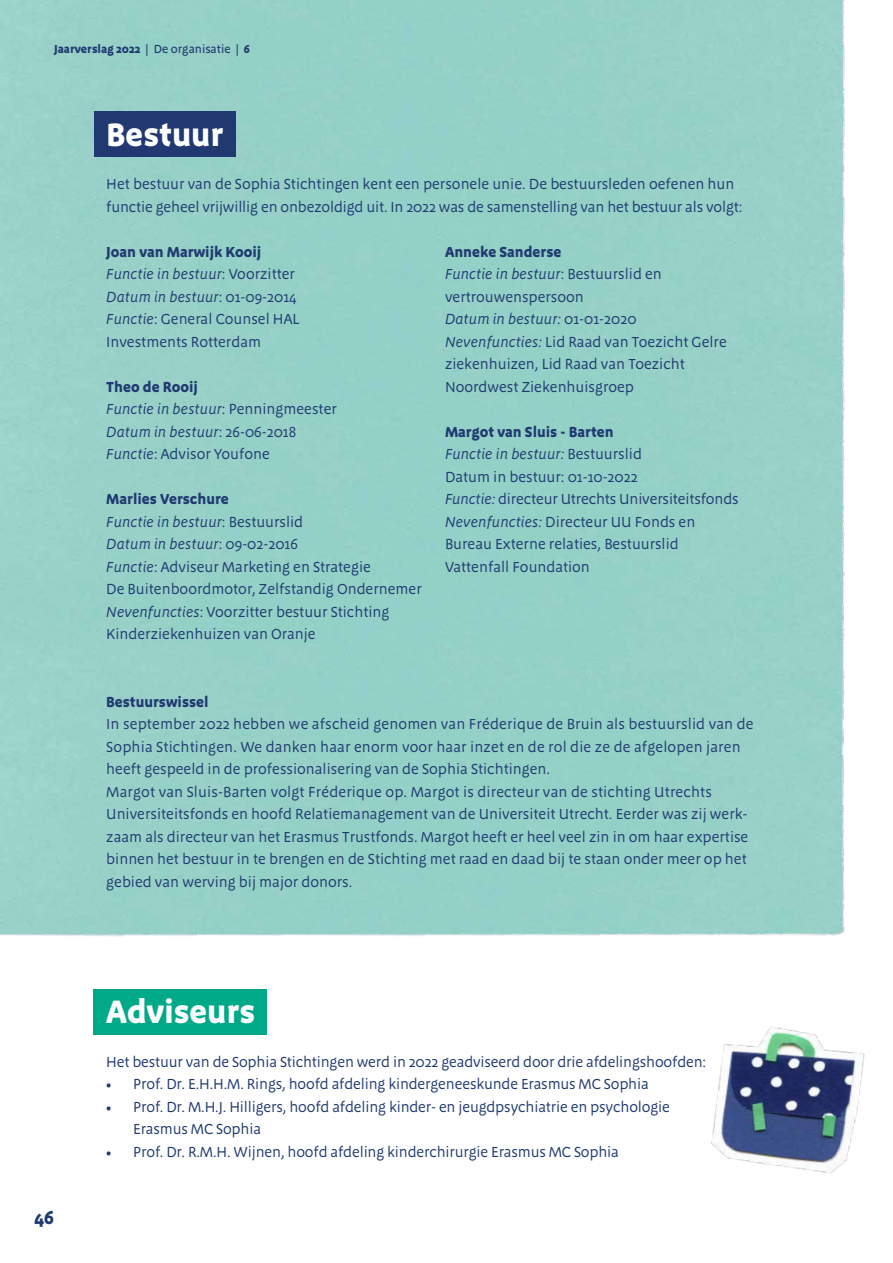
<style>
.page{position:relative;width:893px;height:1263px;background:#fff}
.page>*{position:absolute;margin:0;border:0;box-sizing:border-box;transform-origin:0 0}
.t1{font:700 33.45px "Megano OT";color:#fff}
.t2{font:700 19.5px "Megano OT";color:#203a71}
.t3{font:15px/22.5px "Megano OT";color:#203a71}
.t4{font:700 15px "Megano OT";color:#203a71}
.t5{font:700 12px "Megano OT";color:#203a71}
.s1{font-weight:500}
.s2{font-weight:700}
.s3{font-style:italic}
</style>
<div class="page">
<img style="left:711px;top:1026px;width:154px;height:147px">
<div style="left:94px;top:111px;width:142px;height:46px;background:#203a71"></div>
<div style="left:94px;top:988px;width:173px;height:46px;background:#0a8"></div>
<p class="t5" style="left:54px;top:42px;width:197px">Jaarverslag 2022 <span class="s1">| De organisatie |</span> 6</p>
<h1 class="t1" style="left:106px;top:115px;width:119px">Bestuur</h1>
<p class="t3" style="left:106px;top:173px;width:637px">Het bestuur van de Sophia Stichtingen kent een personele unie. De bestuursleden oefenen hun functie geheel vrijwillig en onbezoldigd uit. In 2022 was de samenstelling van het bestuur als volgt:</p>
<p class="t3" style="left:106px;top:240px;width:195px"><span class="s2">Joan van Marwijk Kooij<br></span><span class="s3">Functie in bestuur</span>: Voorzitter<br><span class="s3">Datum in bestuur</span>: 01-09-2014<br><span class="s3">Functie</span>: General Counsel HAL<br>Investments Rotterdam</p>
<p class="t3" style="left:106px;top:375px;width:232px"><span class="s2">Theo de Rooij<br></span><span class="s3">Functie in bestuur</span>: Penningmeester<br><span class="s3">Datum in bestuur</span>: 26-06-2018<br><span class="s3">Functie</span>: Advisor Youfone</p>
<p class="t3" style="left:106px;top:488px;width:317px"><span class="s2">Marlies Verschure<br></span><span class="s3">Functie in bestuur</span>: Bestuurslid<br><span class="s3">Datum in bestuur</span>: 09-02-2016<br><span class="s3">Functie</span>: Adviseur Marketing en Strategie<br>De Buitenboordmotor, Zelfstandig Ondernemer <span class="s3">Nevenfuncties</span>: Voorzitter bestuur Stichting Kinderziekenhuizen van Oranje</p>
<p class="t3" style="left:445px;top:240px;width:283px"><span class="s2">Anneke Sanderse<br></span><span class="s3">Functie in bestuur</span>: Bestuurslid en vertrouwenspersoon<br><span class="s3">Datum in bestuur:</span> 01-01-2020<br><span class="s3">Nevenfuncties:</span> Lid Raad van Toezicht Gelre ziekenhuizen, Lid Raad van Toezicht<br>Noordwest Ziekenhuisgroep</p>
<p class="t3" style="left:445px;top:420px;width:295px"><span class="s2">Margot van Sluis - Barten<br></span><span class="s3">Functie in bestuur:</span> Bestuurslid<br>Datum in bestuur: 01-10-2022<br><span class="s3">Functie:</span> directeur Utrechts Universiteitsfonds <span class="s3">Nevenfuncties:</span> Directeur UU Fonds en Bureau Externe relaties, Bestuurslid Vattenfall Foundation</p>
<p class="t4" style="left:106px;top:693px;width:104px">Bestuurswissel</p>
<p class="t3" style="left:106px;top:713px;width:649px">In september 2022 hebben we afscheid genomen van Fréderique de Bruin als bestuurslid van de Sophia Stichtingen. We danken haar enorm voor haar inzet en de rol die ze de afgelopen jaren heeft gespeeld in de professionalisering van de Sophia Stichtingen.<br>Margot van Sluis-Barten volgt Fréderique op. Margot is directeur van de stichting Utrechts Universiteitsfonds en hoofd Relatiemanagement van de Universiteit Utrecht. Eerder was zij werk&shy;zaam als directeur van het Erasmus Trustfonds. Margot heeft er heel veel zin in om haar expertise binnen het bestuur in te brengen en de Stichting met raad en daad bij te staan onder meer op het gebied van werving bij major donors.</p>
<h1 class="t1" style="left:106px;top:992px;width:150px">Adviseurs</h1>
<h2 class="t2" style="left:34px;top:1206px;width:21px">46</h2>
<p class="t3" style="left:106px;top:1050px;width:601px">Het bestuur van de Sophia Stichtingen werd in 2022 geadviseerd door drie afdelingshoofden:</p>
<p class="t3" style="left:106px;top:1073px;width:544px">• Prof. Dr. E.H.H.M. Rings, hoofd afdeling kindergeneeskunde Erasmus MC Sophia</p>
<p class="t3" style="left:133px;top:1095px;width:538px;text-indent:-27px">• Prof. Dr. M.H.J. Hilligers, hoofd afdeling kinder- en jeugdpsychiatrie en psychologie<br>Erasmus MC Sophia</p>
<p class="t3" style="left:106px;top:1140px;width:514px">• Prof. Dr. R.M.H. Wijnen, hoofd afdeling kinderchirurgie Erasmus MC Sophia</p>
</div>
